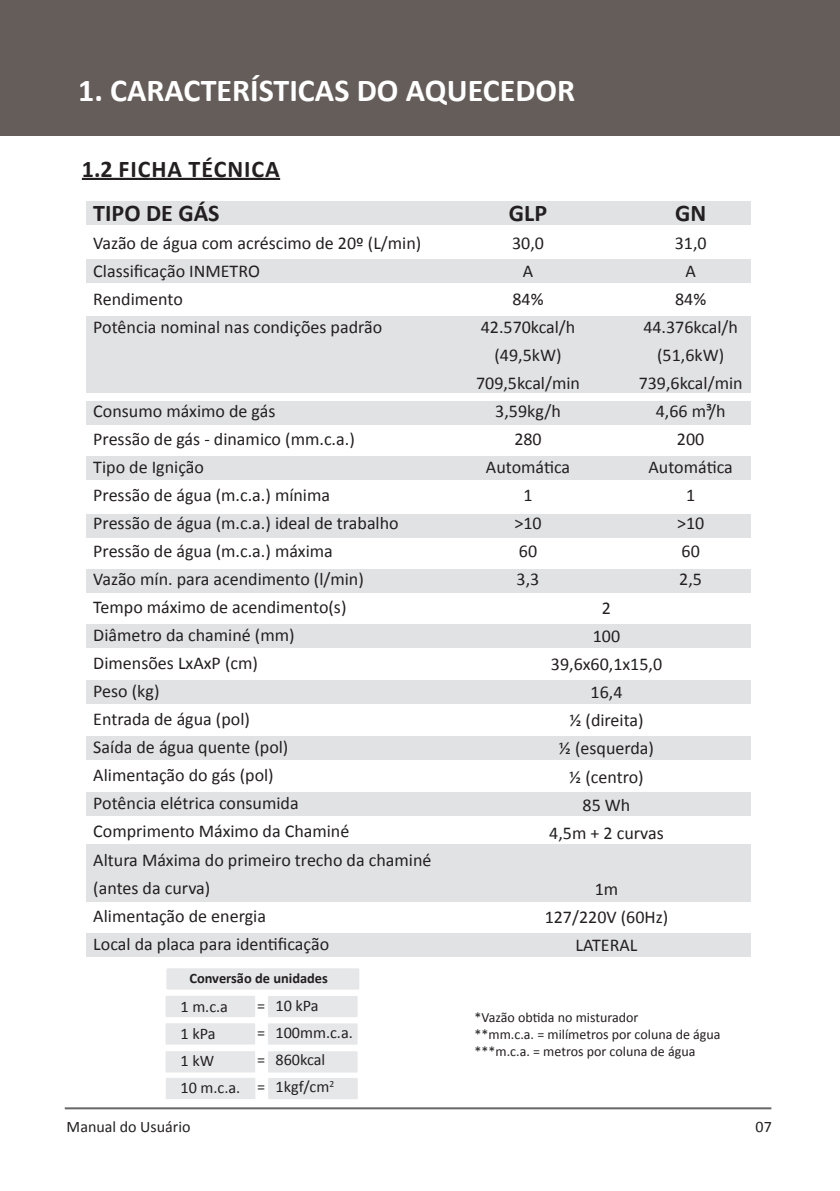
<style>
.page{position:relative;width:840px;height:1191px;background:#fff}
.page>*{position:absolute;margin:0;border:0;box-sizing:border-box;transform-origin:0 0}
.t1{font:700 32px "Calibri";color:#fff}
.t2{font:700 24px "Calibri";letter-spacing:.025em;color:#231f20}
.t3{font:700 24px "Calibri";color:#231f20}
.t4{font:18px/28px "Calibri";color:#231f20;text-align:center}
.t5{font:16.2px/27px "Calibri";color:#231f20}
.t6{font:16px "Calibri";color:#231f20}
.t7{font:700 14.4px "Calibri";color:#231f20}
.t8{font:14px/16.8px "Calibri";color:#231f20}
</style>
<div class="page">
<hr style="left:65px;top:1107px;width:706px;height:2px;background:#67676a">
<div style="left:0;top:0;width:839px;height:135px;background:#655d5a"></div>
<hr style="left:82px;top:178px;width:198px;height:2px;background:#231f20">
<div style="left:86px;top:201px;width:664px;height:23px;background:#e1e2e4"></div>
<div style="left:86px;top:259px;width:664px;height:24px;background:#e1e2e4"></div>
<div style="left:86px;top:317px;width:664px;height:76px;background:#e1e2e4"></div>
<div style="left:86px;top:401px;width:664px;height:23px;background:#e1e2e4"></div>
<div style="left:86px;top:456px;width:664px;height:24px;background:#e1e2e4"></div>
<div style="left:86px;top:514px;width:664px;height:23px;background:#e1e2e4"></div>
<div style="left:86px;top:569px;width:664px;height:23px;background:#e1e2e4"></div>
<div style="left:86px;top:624px;width:664px;height:23px;background:#e1e2e4"></div>
<div style="left:86px;top:680px;width:664px;height:23px;background:#e1e2e4"></div>
<div style="left:86px;top:736px;width:664px;height:23px;background:#e1e2e4"></div>
<div style="left:86px;top:792px;width:664px;height:24px;background:#e1e2e4"></div>
<div style="left:86px;top:844px;width:664px;height:57px;background:#e1e2e4"></div>
<div style="left:86px;top:933px;width:664px;height:23px;background:#e1e2e4"></div>
<div style="left:165px;top:996px;width:90px;height:21px;background:#e6e7e9"></div>
<div style="left:268px;top:996px;width:89px;height:21px;background:#e6e7e9"></div>
<div style="left:166px;top:968px;width:193px;height:21px;background:#e6e7e9"></div>
<div style="left:165px;top:1023px;width:90px;height:21px;background:#e6e7e9"></div>
<div style="left:268px;top:1023px;width:89px;height:21px;background:#e6e7e9"></div>
<div style="left:268px;top:1051px;width:89px;height:21px;background:#e6e7e9"></div>
<svg style="left:165px;top:1051px;width:90px;height:48px;background:#e9e9eb"></svg>
<div style="left:268px;top:1078px;width:89px;height:21px;background:#e6e7e9"></div>
<h1 class="t1" style="left:78px;top:69px;width:498px">1. CARACTERÍSTICAS DO AQUECEDOR</h1>
<h2 class="t2" style="left:82px;top:153px;width:199px">1.2 FICHA TÉCNICA</h2>
<h2 class="t3" style="left:93px;top:198px;width:128px">TIPO DE GÁS</h2>
<p class="t4" style="left:93px;top:229px;width:329px;text-align:left">Vazão de água com acréscimo de 20º (L/min)<br>Classificação INMETRO<br>Rendimento<br>Potência nominal nas condições padrão</p>
<p class="t4" style="left:93px;top:397px;width:339px;text-align:left">Consumo máximo de gás<br>Pressão de gás - dinamico (mm.c.a.)<br>Tipo de Ignição<br>Pressão de água (m.c.a.) mínima<br>Pressão de água (m.c.a.) ideal de trabalho<br>Pressão de água (m.c.a.) máxima<br>Vazão mín. para acendimento (l/min)<br>Tempo máximo de acendimento(s)<br>Diâmetro da chaminé (mm)<br>Dimensões LxAxP (cm)<br>Peso (kg)<br>Entrada de água (pol)<br>Saída de água quente (pol)<br>Alimentação do gás (pol)<br>Potência elétrica consumida<br>Comprimento Máximo da Chaminé<br>Altura Máxima do primeiro trecho da chaminé (antes da curva)<br>Alimentação de energia<br>Local da placa para identificação</p>
<p class="t7" style="left:189px;top:969px;width:140px">Conversão de unidades</p>
<p class="t5" style="left:180px;top:993px;width:61px">1 m.c.a<br>1 kPa<br>1 kW<br>10 m.c.a.</p>
<p class="t5" style="left:257px;top:992px;width:10px;text-align:justify">= = = =</p>
<p class="t5" style="left:275px;top:992px;width:79px">10 kPa<br>100mm.c.a.<br>860kcal<br>1kgf/cm<sup>2</sup></p>
<h2 class="t2" style="left:674px;top:197px;width:33px">GN</h2>
<p class="t4" style="left:638px;top:229px;width:105px">31,0<br>A<br>84%<br>44.376kcal/h (51,6kW)<br>739,6kcal/min<br>4,66 m³/h<br>200<br>Automática<br>1<br>&gt;10<br>60<br>2,5</p>
<p class="t4" style="left:549px;top:594px;width:116px">2<br>100<br>39,6x60,1x15,0<br>16,4<br>½ (direita)<br>½ (esquerda)<br>½ (centro)<br>85 Wh<br>4,5m + 2 curvas</p>
<h2 class="t2" style="left:508px;top:198px;width:40px">GLP</h2>
<p class="t4" style="left:476px;top:229px;width:105px">30,0<br>A<br>84%<br>42.570kcal/h (49,5kW)<br>709,5kcal/min<br>3,59kg/h<br>280<br>Automática<br>1<br>&gt;10<br>60<br>3,3</p>
<p class="t4" style="left:544px;top:874px;width:125px">1m<br>127/220V (60Hz)<br>LATERAL</p>
<p class="t8" style="left:474px;top:1009px;width:247px">*Vazão obtida no misturador<br>**mm.c.a. = milímetros por coluna de água ***m.c.a. = metros por coluna de água</p>
<p class="t6" style="left:67px;top:1116px;width:125px">Manual do Usuário</p>
<p class="t6" style="left:755px;top:1116px;width:18px">07</p>
</div>
